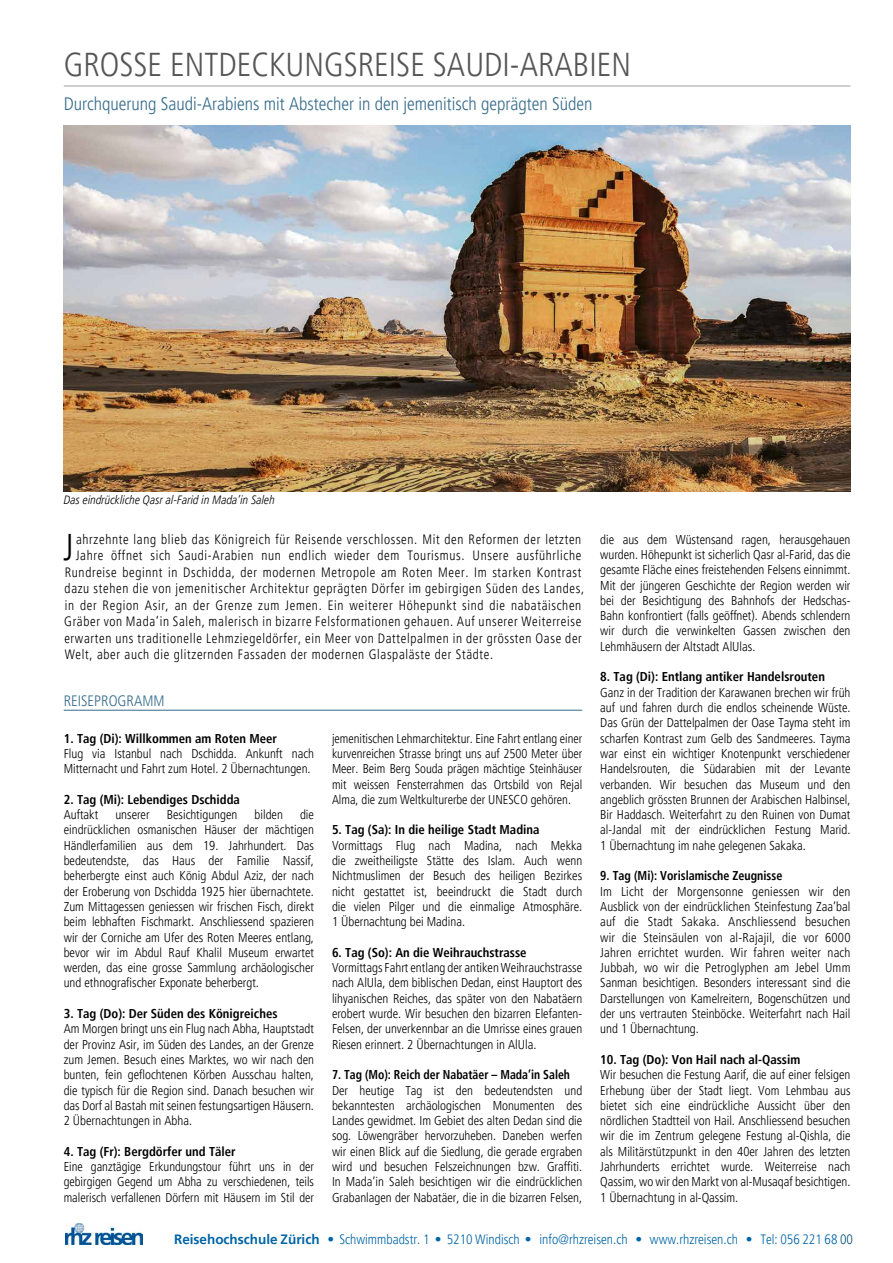
<style>
.page{position:relative;width:893px;height:1263px;background:#fff}
.page>*{position:absolute;margin:0;border:0;box-sizing:border-box;transform-origin:0 0}
.t1{font:300 condensed 37.2px "Frutiger LT Pro";color:#000}
.t2{font:300 condensed 33px "Frutiger LT Pro";color:#555756}
.t3{font:300 condensed 18px "Frutiger LT Pro";color:#356b8a}
.t4{font:300 condensed 15px "Frutiger LT Pro";color:#356b8a}
.t5{font:300 condensed 13.5px "Frutiger LT Pro";letter-spacing:.05em;color:#000}
.t6{font:300 condensed 13.5px "Frutiger LT Pro";color:#0065a5}
.t7{font:300 condensed 12.75px/15.3px "Frutiger LT Pro";color:#000;text-align:justify}
.t8{font:700 condensed 12.75px "Frutiger LT Pro";color:#000}
.t9{font:700 condensed 12.75px "Frutiger LT Pro";color:#000;scale:.92 1}
.t10{font:700 condensed 12.75px "Frutiger LT Pro";color:#000;scale:.94 1}
.t11{font:italic 300 condensed 12px "Frutiger LT Pro";color:#000}
.s1{font-weight:700;font-stretch:normal}
.s2{color:#005072}
</style>
<div class="page">
<img style="left:66px;top:1224px;width:77px;height:21px">
<hr style="left:64px;top:710px;width:518px;height:1px;background:#356b8a">
<img style="left:64px;top:125px;width:786px;height:366px">
<hr style="left:64px;top:86px;width:786px;height:1px;background:#9d9e9e">
<h2 class="t2" style="left:64px;top:45px;width:569px">GROSSE ENTDECKUNGSREISE SAUDI-ARABIEN</h2>
<h3 class="t3" style="left:64px;top:94px;width:530px">Durchquerung Saudi-Arabiens mit Abstecher in den jemenitisch geprägten Süden</h3>
<p class="t11" style="left:64px;top:493px;width:213px">Das eindrückliche Qasr al-Farid in Mada’in Saleh</p>
<h1 class="t1" style="left:63px;top:526px;width:12px">J</h1>
<p class="t5" style="left:76px;top:531px;width:507px">ahrzehnte lang blieb das Königreich für Reisende verschlossen. Mit den Reformen der letzten</p>
<p class="t5" style="left:76px;top:548px;width:507px">Jahre öffnet sich Saudi-Arabien nun endlich wieder dem Tourismus. Unsere ausführliche</p>
<p class="t5" style="left:65px;top:564px;width:518px">Rundreise beginnt in Dschidda, der modernen Metropole am Roten Meer. Im starken Kontrast</p>
<p class="t5" style="left:65px;top:581px;width:521px">dazu stehen die von jemenitischer Architektur geprägten Dörfer im gebirgigen Süden des Landes,</p>
<p class="t5" style="left:65px;top:597px;width:518px">in der Region Asir, an der Grenze zum Jemen. Ein weiterer Höhepunkt sind die nabatäischen</p>
<p class="t5" style="left:64px;top:614px;width:519px">Gräber von Mada’in Saleh, malerisch in bizarre Felsformationen gehauen. Auf unserer Weiterreise</p>
<p class="t5" style="left:64px;top:630px;width:519px">erwarten uns traditionelle Lehmziegeldörfer, ein Meer von Dattelpalmen in der grössten Oase der</p>
<p class="t5" style="left:65px;top:647px;width:430px">Welt, aber auch die glitzernden Fassaden der modernen Glaspaläste der Städte.</p>
<p class="t4" style="left:64px;top:692px;width:102px">REISEPROGRAMM</p>
<p class="t8" style="left:64px;top:731px;width:215px">1. Tag (Di): Willkommen am Roten Meer</p>
<p class="t7" style="left:64px;top:746px;width:252px">Flug via Istanbul nach Dschidda. Ankunft nach<br>Mitternacht und Fahrt zum Hotel. 2 Übernachtungen.</p>
<p class="t8" style="left:64px;top:792px;width:178px">2. Tag (Mi): Lebendiges Dschidda</p>
<p class="t7" style="left:64px;top:807px;width:36px">Auftakt</p>
<p class="t7" style="left:115px;top:807px;width:36px">unserer</p>
<p class="t7" style="left:167px;top:807px;width:72px">Besichtigungen</p>
<p class="t7" style="left:255px;top:807px;width:30px">bilden</p>
<p class="t7" style="left:64px;top:807px;width:252px;text-indent:236px">die eindrücklichen osmanischen Häuser der mächtigen Händlerfamilien aus dem 19. Jahrhundert. Das bedeutendste, das Haus der Familie Nassif, beherbergte einst auch König Abdul Aziz, der nach der Eroberung von Dschidda 1925 hier übernachtete.<br>Zum Mittagessen geniessen wir frischen Fisch, direkt beim lebhaften Fischmarkt. Anschliessend spazieren wir der Corniche am Ufer des Roten Meeres entlang, bevor wir im Abdul Rauf Khalil Museum erwartet werden, das eine grosse Sammlung archäologischer und ethnografischer Exponate beherbergt.</p>
<p class="t8" style="left:64px;top:1006px;width:215px">3. Tag (Do): Der Süden des Königreiches</p>
<p class="t7" style="left:64px;top:1021px;width:252px">Am Morgen bringt uns ein Flug nach Abha, Hauptstadt der Provinz Asir, im Süden des Landes, an der Grenze zum Jemen. Besuch eines Marktes, wo wir nach den bunten, fein geflochtenen Körben Ausschau halten, die typisch für die Region sind. Danach besuchen wir das Dorf al Bastah mit seinen festungsartigen Häusern.<br>2 Übernachtungen in Abha.</p>
<p class="t8" style="left:64px;top:1144px;width:173px">4. Tag (Fr): Bergdörfer und Täler</p>
<p class="t7" style="left:64px;top:1159px;width:252px">Eine ganztägige Erkundungstour führt uns in der gebirgigen Gegend um Abha zu verschiedenen, teils malerisch verfallenen Dörfern mit Häusern im Stil der</p>
<p class="t7" style="left:332px;top:731px;width:252px">jemenitischen Lehmarchitektur. Eine Fahrt entlang einer kurvenreichen Strasse bringt uns auf 2500 Meter über Meer. Beim Berg Souda prägen mächtige Steinhäuser mit weissen Fensterrahmen das Ortsbild von Rejal Alma, die zum Weltkulturerbe der UNESCO gehören.</p>
<p class="t8" style="left:332px;top:822px;width:209px">5. Tag (Sa): In die heilige Stadt Madina</p>
<p class="t7" style="left:332px;top:838px;width:252px">Vormittags Flug nach Madina, nach Mekka die zweitheiligste Stätte des Islam. Auch wenn Nichtmuslimen der Besuch des heiligen Bezirkes nicht gestattet ist, beeindruckt die Stadt durch die vielen Pilger und die einmalige Atmosphäre.<br>1 Übernachtung bei Madina.</p>
<p class="t8" style="left:332px;top:945px;width:196px">6. Tag (So): An die Weihrauchstrasse</p>
<p class="t7" style="left:332px;top:960px;width:252px">Vormittags Fahrt entlang der antiken Weihrauchstrasse nach AlUla, dem biblischen Dedan, einst Hauptort des lihyanischen Reiches, das später von den Nabatäern erobert wurde. Wir besuchen den bizarren Elefanten-Felsen, der unverkennbar an die Umrisse eines grauen Riesen erinnert. 2 Übernachtungen in AlUla.</p>
<p class="t9" style="left:332px;top:1067px;width:260px">7. Tag (Mo): Reich der Nabatäer – Mada’in Saleh</p>
<p class="t7" style="left:332px;top:1082px;width:252px">Der heutige Tag ist den bedeutendsten und bekanntesten archäologischen Monumenten des Landes gewidmet. Im Gebiet des alten Dedan sind die sog. Löwengräber hervorzuheben. Daneben werfen wir einen Blick auf die Siedlung, die gerade ergraben wird und besuchen Felszeichnungen bzw. Graffiti.<br>In Mada’in Saleh besichtigen wir die eindrücklichen Grabanlagen der Nabatäer, die in die bizarren Felsen,</p>
<p class="t7" style="left:600px;top:532px;width:252px">die aus dem Wüstensand ragen, herausgehauen wurden. Höhepunkt ist sicherlich Qasr al-Farid, das die gesamte Fläche eines freistehenden Felsens einnimmt.<br>Mit der jüngeren Geschichte der Region werden wir bei der Besichtigung des Bahnhofs der Hedschas-Bahn konfrontiert (falls geöffnet). Abends schlendern wir durch die verwinkelten Gassen zwischen den Lehmhäusern der Altstadt AlUlas.</p>
<p class="t8" style="left:600px;top:669px;width:226px">8. Tag (Di): Entlang antiker Handelsrouten</p>
<p class="t7" style="left:600px;top:685px;width:252px">Ganz in der Tradition der Karawanen brechen wir früh auf und fahren durch die endlos scheinende Wüste.<br>Das Grün der Dattelpalmen der Oase Tayma steht im scharfen Kontrast zum Gelb des Sandmeeres. Tayma war einst ein wichtiger Knotenpunkt verschiedener Handelsrouten, die Südarabien mit der Levante verbanden. Wir besuchen das Museum und den angeblich grössten Brunnen der Arabischen Halbinsel, Bir Haddasch. Weiterfahrt zu den Ruinen von Dumat al-Jandal mit der eindrücklichen Festung Marid.<br>1 Übernachtung im nahe gelegenen Sakaka.</p>
<p class="t10" style="left:600px;top:868px;width:195px">9. Tag (Mi): Vorislamische Zeugnisse</p>
<p class="t7" style="left:600px;top:884px;width:252px">Im Licht der Morgensonne geniessen wir den Ausblick von der eindrücklichen Steinfestung Zaa’bal auf die Stadt Sakaka. Anschliessend besuchen wir die Steinsäulen von al-Rajajil, die vor 6000<br>Jahren errichtet wurden. Wir fahren weiter nach Jubbah, wo wir die Petroglyphen am Jebel Umm Sanman besichtigen. Besonders interessant sind die Darstellungen von Kamelreitern, Bogenschützen und der uns vertrauten Steinböcke. Weiterfahrt nach Hail und 1 Übernachtung.</p>
<p class="t8" style="left:600px;top:1052px;width:202px">10. Tag (Do): Von Hail nach al-Qassim</p>
<p class="t7" style="left:600px;top:1067px;width:252px">Wir besuchen die Festung Aarif, die auf einer felsigen Erhebung über der Stadt liegt. Vom Lehmbau aus bietet sich eine eindrückliche Aussicht über den nördlichen Stadtteil von Hail. Anschliessend besuchen wir die im Zentrum gelegene Festung al-Qishla, die als Militärstützpunkt in den 40er Jahren des letzten Jahrhunderts errichtet wurde. Weiterreise nach Qassim, wo wir den Markt von al-Musaqaf besichtigen.<br>1 Übernachtung in al-Qassim.</p>
<p class="t6" style="left:174px;top:1231px;width:680px"><span class="s1">Reisehochschule Zürich</span> • Schwimmbadstr. 1 • 5210 Windisch • info@rhzreisen.ch • www.rhzreisen.ch • Tel: 056 221 68 <span class="s2">00</span></p>
</div>
